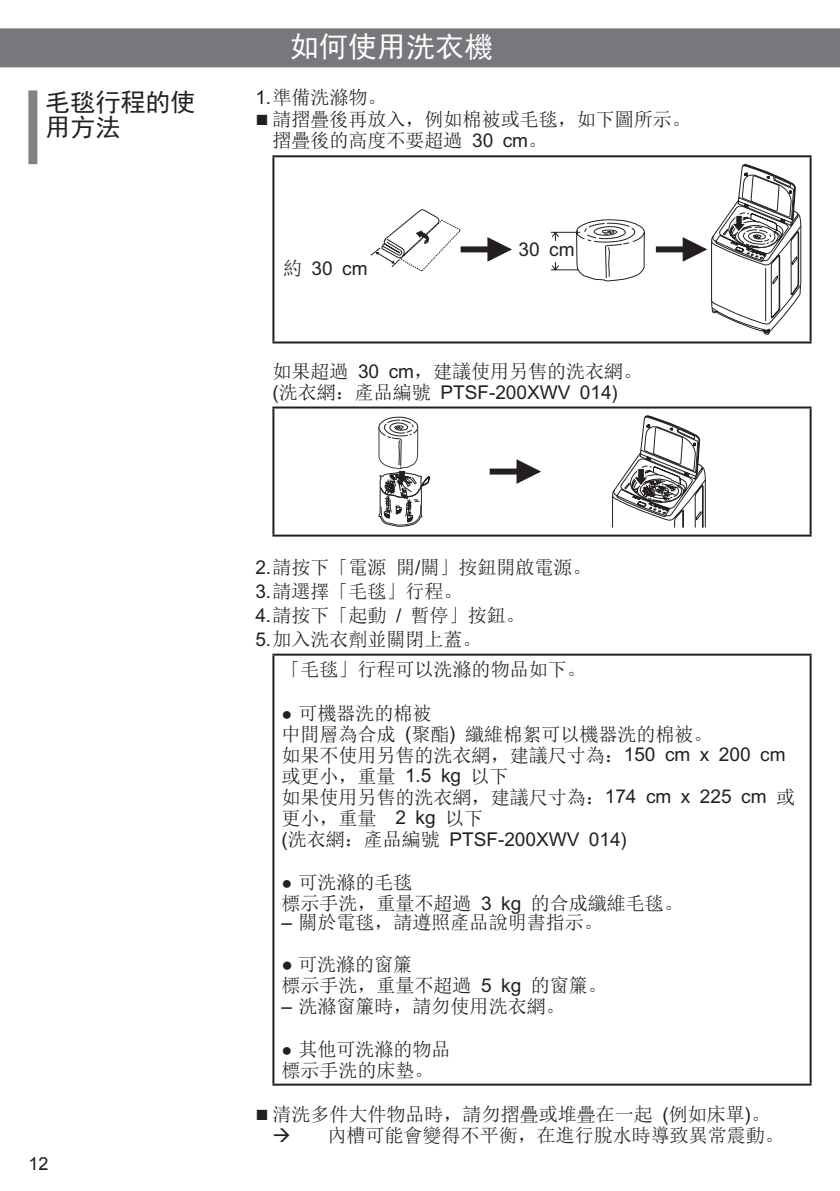
<style>
.page{position:relative;width:840px;height:1191px;background:#fff}
.page>*{position:absolute;margin:0;border:0;box-sizing:border-box;transform-origin:0 0}
.t1{font:29px "Sim Hei";color:#fff}
.t2{font:25px/25px "Sim Hei";color:#231f20}
.t3{font:19px/21px "Sim Sun";color:#231f20}
.t4{font:19px "Arial";color:#231f20}
.t5{font:18px "Arial";color:#231f20}
.s1{font-family:"Arial"}
.s2{font-family:"Arial";font-size:22px}
.s3{font-family:"Sim Sun"}
.s4{font-family:"Arial";font-size:18px}
</style>
<div class="page">
<div style="left:0;top:28px;width:839px;height:39px;background:#76787b"></div>
<div style="left:28px;top:90px;width:9px;height:74px;background:#808285"></div>
<hr style="left:272px;top:155px;width:539px;height:2px;background:#231f20">
<hr style="left:272px;top:157px;width:2px;height:184px;background:#231f20">
<hr style="left:809px;top:157px;width:2px;height:184px;background:#231f20">
<hr style="left:272px;top:341px;width:539px;height:2px;background:#231f20">
<svg style="left:486px;top:237px;width:26px;height:25px"></svg>
<div style="left:460px;top:246px;width:30px;height:6px;background:#231f20"></div>
<div style="left:655px;top:246px;width:30px;height:6px;background:#231f20"></div>
<svg style="left:681px;top:164px;width:119px;height:170px"></svg>
<svg style="left:370px;top:209px;width:90px;height:63px"></svg>
<svg style="left:550px;top:219px;width:94px;height:62px"></svg>
<div style="left:545px;top:241px;width:17px;height:20px;background:#fff"></div>
<hr style="left:272px;top:406px;width:539px;height:2px;background:#231f20">
<hr style="left:272px;top:408px;width:2px;height:126px;background:#231f20">
<hr style="left:809px;top:408px;width:2px;height:126px;background:#231f20">
<hr style="left:272px;top:534px;width:539px;height:2px;background:#231f20">
<svg style="left:378px;top:417px;width:51px;height:109px"></svg>
<svg style="left:612px;top:415px;width:93px;height:112px"></svg>
<svg style="left:515px;top:459px;width:26px;height:25px"></svg>
<div style="left:489px;top:468px;width:30px;height:6px;background:#231f20"></div>
<hr style="left:272px;top:653px;width:539px;height:2px;background:#231f20">
<hr style="left:272px;top:655px;width:2px;height:428px;background:#231f20">
<hr style="left:809px;top:655px;width:2px;height:428px;background:#231f20">
<hr style="left:272px;top:1083px;width:539px;height:2px;background:#231f20">
<h1 class="t1" style="left:290px;top:33px;width:204px">如何使用洗衣機</h1>
<h2 class="t2" style="left:45px;top:89px;width:152px">毛毯行程的使用方法</h2>
<p class="t3" style="left:255px;top:87px;width:133px"><span class="s1">1.</span>準備洗滌物。</p>
<p class="t3" style="left:272px;top:109px;width:419px;text-indent:-17px"><span class="s2">■</span> 請摺疊後再放入，例如棉被或毛毯，如下圖所示。摺疊後的高度不要超過 <span class="s1">30 cm</span>。</p>
<p class="t4" style="left:283px;top:257px;width:86px"><span class="s3">約</span> 30 cm</p>
<p class="t4" style="left:518px;top:239px;width:57px">30 cm</p>
<p class="t3" style="left:272px;top:360px;width:371px">如果超過 <span class="s1">30 cm</span>，建議使用另售的洗衣網。</p>
<p class="t4" style="left:272px;top:381px;width:347px">(<span class="s3">洗衣網：產品編號</span> PTSF-200XWV 014)</p>
<p class="t5" style="left:28px;top:1152px;width:22px">12</p>
<p class="t3" style="left:255px;top:555px;width:337px;line-height:24px"><span class="s1">2.</span>請按下「電源開<span class="s1">/</span>關」按鈕開啟電源。<br><span class="s1">3.</span>請選擇「毛毯」行程。<br><span class="s1">4.</span>請按下「起動 <span class="s1">/</span> 暫停」按鈕。<br><span class="s1">5.</span>加入洗衣劑並關閉上蓋。</p>
<p class="t3" style="left:281px;top:659px;width:305px">「毛毯」行程可以洗滌的物品如下。</p>
<p class="t3" style="left:281px;top:702px;width:515px"><span class="s4">●</span> 可機器洗的棉被<br>中間層為合成 <span class="s1">(</span>聚酯<span class="s1">)</span> 纖維棉絮可以機器洗的棉被。<br>如果不使用另售的洗衣網，建議尺寸為：<span class="s1">150 cm x 200 cm</span>或更小，重量 <span class="s1">1.5 kg</span> 以下<br>如果使用另售的洗衣網，建議尺寸為：<span class="s1">174 cm x 225 cm</span> 或更小，重量 <span class="s1">2 kg</span> 以下</p>
<p class="t4" style="left:281px;top:828px;width:347px">(<span class="s3">洗衣網：產品編號</span> PTSF-200XWV 014)</p>
<p class="t3" style="left:281px;top:871px;width:403px"><span class="s4">●</span> 可洗滌的毛毯<br>標示手洗，重量不超過 <span class="s1">3 kg</span> 的合成纖維毛毯。</p>
<p class="t3" style="left:281px;top:911px;width:323px"><span class="s1">–</span> 關於電毯，請遵照產品說明書指示。</p>
<p class="t3" style="left:281px;top:953px;width:327px"><span class="s1">●</span> 可洗滌的窗簾<br>標示手洗，重量不超過 <span class="s1">5 kg</span> 的窗簾。</p>
<p class="t3" style="left:281px;top:995px;width:285px"><span class="s1">–</span> 洗滌窗簾時，請勿使用洗衣網。</p>
<p class="t3" style="left:281px;top:1038px;width:171px"><span class="s4">●</span> 其他可洗滌的物品標示手洗的床墊。</p>
<p class="t3" style="left:327px;top:1103px;width:457px;text-indent:-72px"><span class="s2">■</span> 清洗多件大件物品時，請勿摺疊或堆疊在一起 <span class="s1">(</span>例如床單<span class="s1">)</span>。內槽可能會變得不平衡，在進行脫水時導致異常震動。</p>
</div>
